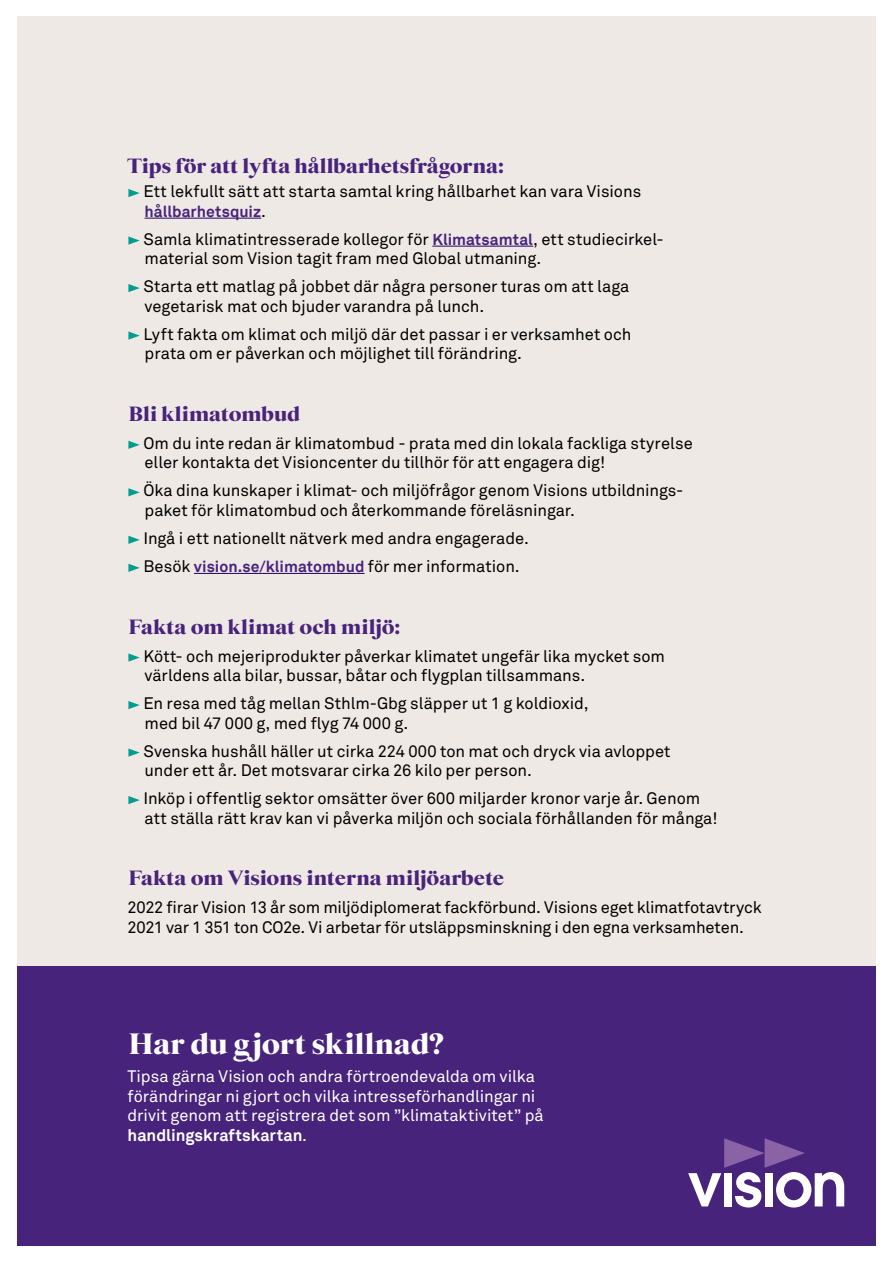
<style>
.page{position:relative;width:893px;height:1263px;background:#fff}
.page>*{position:absolute;margin:0;border:0;box-sizing:border-box;transform-origin:0 0}
.t1{font:900 30px "Starling";letter-spacing:.005em;color:#fff}
.t2{font:900 21px "Starling";color:#48237c}
.t3{font:16.5px/19.5px "Akkurat";letter-spacing:-.005em;color:#000}
.t4{font:16.5px/19.5px "Akkurat";color:#fff}
.t5{font:700 15.75px "Akkurat";color:#48237c}
.s1{font-weight:400;font-size:16.5px;color:#000}
.s2{font-weight:700;font-size:15.75px;color:#48237c}
.s3{font-weight:700}
</style>
<div class="page">
<div style="left:17px;top:965px;width:859px;height:281px;background:#48237c"></div>
<svg style="left:688px;top:1138px;width:156px;height:69px"></svg>
<div style="left:17px;top:16px;width:859px;height:949px;background:#efe9e5"></div>
<hr style="left:145px;top:218px;width:116px;height:1px;background:#210061">
<hr style="left:432px;top:246px;width:101px;height:1px;background:#210061">
<hr style="left:194px;top:573px;width:170px;height:1px;background:#210061">
<svg style="left:128px;top:189px;width:12px;height:8px"></svg>
<svg style="left:128px;top:236px;width:12px;height:9px"></svg>
<svg style="left:128px;top:284px;width:12px;height:8px"></svg>
<svg style="left:128px;top:331px;width:12px;height:9px"></svg>
<svg style="left:128px;top:441px;width:12px;height:8px"></svg>
<svg style="left:128px;top:488px;width:12px;height:8px"></svg>
<svg style="left:128px;top:536px;width:12px;height:8px"></svg>
<svg style="left:128px;top:564px;width:12px;height:8px"></svg>
<svg style="left:128px;top:653px;width:12px;height:9px"></svg>
<svg style="left:128px;top:701px;width:12px;height:8px"></svg>
<svg style="left:128px;top:748px;width:12px;height:9px"></svg>
<svg style="left:128px;top:796px;width:12px;height:8px"></svg>
<p class="t2" style="left:128px;top:154px;width:378px">Tips för att lyfta hållbarhetsfrågorna:</p>
<p class="t3" style="left:143px;top:182px;width:499px">Ett lekfullt sätt att starta samtal kring hållbarhet kan vara Visions</p>
<p class="t5" style="left:145px;top:201px;width:123px">hållbarhetsquiz<span class="s1">.</span></p>
<p class="t3" style="left:143px;top:230px;width:522px">Samla klimatintresserade kollegor för <span class="s2">Klimatsamtal</span>, ett studiecirkel&shy;material som Vision tagit fram med Global utmaning.</p>
<p class="t3" style="left:143px;top:277px;width:487px">Starta ett matlag på jobbet där några personer turas om att laga vegetarisk mat och bjuder varandra på lunch.</p>
<p class="t3" style="left:143px;top:325px;width:490px">Lyft fakta om klimat och miljö där det passar i er verksamhet och prata om er påverkan och möjlighet till förändring.</p>
<p class="t2" style="left:128px;top:401px;width:173px">Bli klimatombud</p>
<p class="t3" style="left:143px;top:434px;width:551px">Om du inte redan är klimatombud - prata med din lokala fackliga styrelse eller kontakta det Visioncenter du tillhör för att engagera dig!</p>
<p class="t3" style="left:143px;top:481px;width:541px">Öka dina kunskaper i klimat- och miljöfrågor genom Visions utbildnings&shy;paket för klimatombud och återkommande föreläsningar.</p>
<p class="t3" style="left:143px;top:525px;width:387px;line-height:28px">Ingå i ett nationellt nätverk med andra engagerade.<br>Besök <span class="s2">vision.se/klimatombud</span> för mer information.</p>
<p class="t2" style="left:128px;top:614px;width:274px">Fakta om klimat och miljö:</p>
<p class="t3" style="left:143px;top:647px;width:523px">Kött- och mejeriprodukter påverkar klimatet ungefär lika mycket som världens alla bilar, bussar, båtar och flygplan tillsammans.</p>
<p class="t3" style="left:143px;top:694px;width:447px">En resa med tåg mellan Sthlm-Gbg släpper ut 1 g koldioxid, med bil 47 000 g, med flyg 74 000 g.</p>
<p class="t3" style="left:143px;top:742px;width:529px">Svenska hushåll häller ut cirka 224 000 ton mat och dryck via avloppet under ett år. Det motsvarar cirka 26 kilo per person.</p>
<p class="t3" style="left:143px;top:789px;width:576px">Inköp i offentlig sektor omsätter över 600 miljarder kronor varje år. Genom att ställa rätt krav kan vi påverka miljön och sociala förhållanden för många!</p>
<p class="t2" style="left:128px;top:865px;width:377px">Fakta om Visions interna miljöarbete</p>
<p class="t3" style="left:128px;top:898px;width:636px">2022 firar Vision 13 år som miljödiplomerat fackförbund. Visions eget klimatfotavtryck<br>2021 var 1 351 ton CO2e. Vi arbetar för utsläppsminskning i den egna verksamheten.</p>
<h1 class="t1" style="left:128px;top:1026px;width:317px">Har du gjort skillnad?</h1>
<p class="t4" style="left:128px;top:1067px;width:418px">Tipsa gärna Vision och andra förtroendevalda om vilka förändringar ni gjort och vilka intresseförhandlingar ni drivit genom att registrera det som ”klimataktivitet” på <span class="s3">handlingskraftskartan</span>.</p>
</div>
